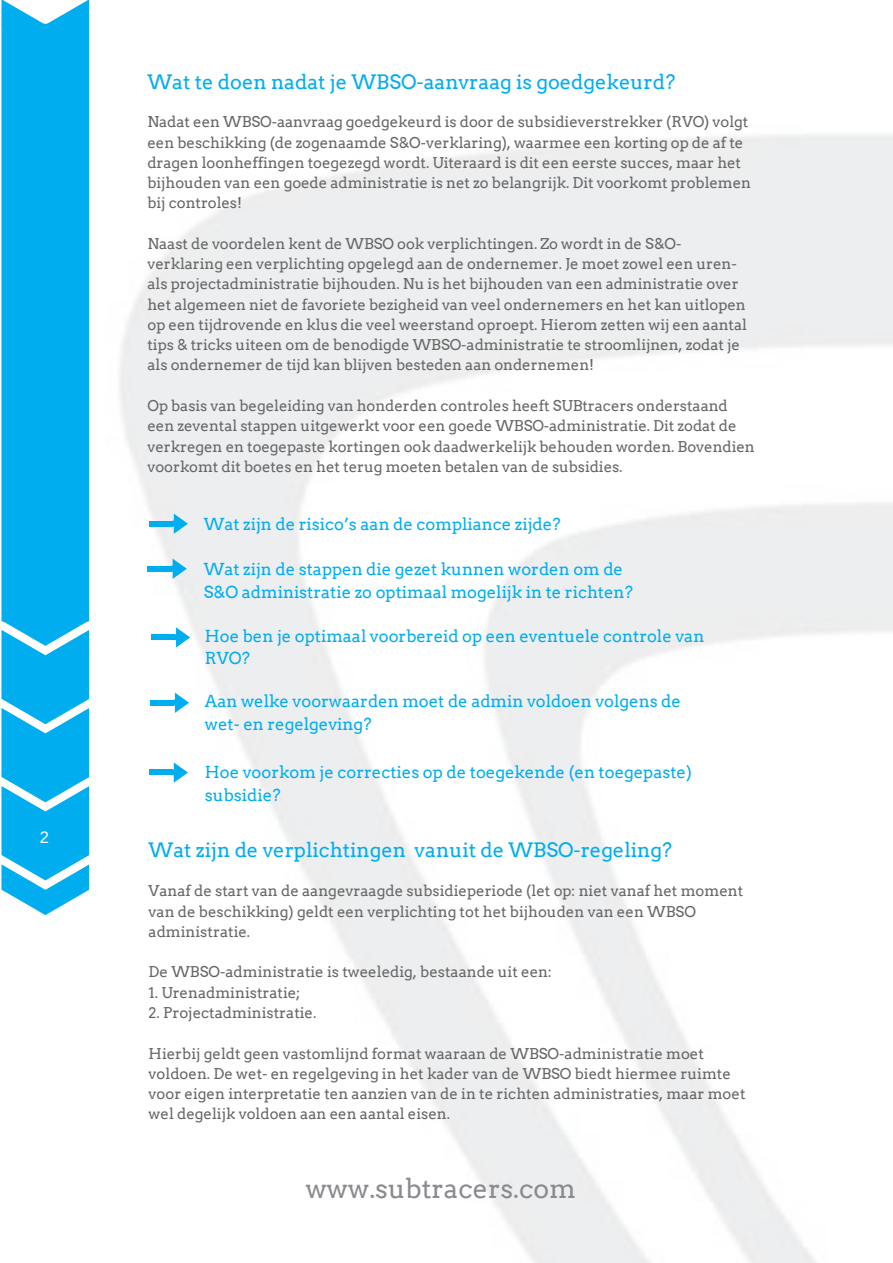
<style>
.page{position:relative;width:893px;height:1263px;background:#fff}
.page>*{position:absolute;margin:0;border:0;box-sizing:border-box;transform-origin:0 0}
.t1{font:26.55px "Arvo";color:#898b8e}
.t2{font:19.8px "Arvo";color:#00adef}
.t3{font:16.5px/22.5px "Arvo";color:#00adef}
.t4{font:16.5px "Arimo";color:#fff}
.t5{font:14.85px/20.2px "Arvo";letter-spacing:-.005em;color:#666}
</style>
<div class="page">
<img style="left:88px;top:0;width:805px;height:1263px">
<svg style="left:172px;top:514px;width:16px;height:20px"></svg>
<div style="left:150px;top:521px;width:22px;height:5px;background:#00adef"></div>
<svg style="left:171px;top:559px;width:16px;height:20px"></svg>
<div style="left:149px;top:566px;width:22px;height:5px;background:#00adef"></div>
<svg style="left:174px;top:627px;width:16px;height:20px"></svg>
<div style="left:153px;top:634px;width:22px;height:6px;background:#00adef"></div>
<svg style="left:151px;top:634px;width:2px;height:6px"></svg>
<svg style="left:173px;top:693px;width:16px;height:20px"></svg>
<div style="left:151px;top:700px;width:22px;height:5px;background:#00adef"></div>
<svg style="left:172px;top:762px;width:16px;height:21px"></svg>
<div style="left:150px;top:769px;width:22px;height:6px;background:#00adef"></div>
<svg style="left:2px;top:0;width:86px;height:24px"></svg>
<div style="left:2px;top:24px;width:86px;height:596px;background:#00adef"></div>
<svg style="left:2px;top:620px;width:86px;height:295px"></svg>
<p class="t4" style="left:40px;top:828px;width:11px">2</p>
<h2 class="t2" style="left:147px;top:70px;width:529px">Wat te doen nadat je WBSO-aanvraag is goedgekeurd?</h2>
<p class="t5" style="left:147px;top:112px;width:605px">Nadat een WBSO-aanvraag goedgekeurd is door de subsidieverstrekker (RVO) volgt een beschikking (de zogenaamde S&amp;O-verklaring), waarmee een korting op de af te dragen loonheffingen toegezegd wordt. Uiteraard is dit een eerste succes, maar het bijhouden van een goede administratie is net zo belangrijk. Dit voorkomt problemen bij controles!</p>
<p class="t5" style="left:147px;top:233px;width:601px">Naast de voordelen kent de WBSO ook verplichtingen. Zo wordt in de S&amp;O&shy;verklaring een verplichting opgelegd aan de ondernemer. Je moet zowel een uren&shy;als projectadministratie bijhouden. Nu is het bijhouden van een administratie over het algemeen niet de favoriete bezigheid van veel ondernemers en het kan uitlopen op een tijdrovende en klus die veel weerstand oproept. Hierom zetten wij een aantal tips &amp; tricks uiteen om de benodigde WBSO-administratie te stroomlijnen, zodat je als ondernemer de tijd kan blijven besteden aan ondernemen!</p>
<p class="t5" style="left:147px;top:396px;width:609px">Op basis van begeleiding van honderden controles heeft SUBtracers onderstaand een zevental stappen uitgewerkt voor een goede WBSO-administratie. Dit zodat de verkregen en toegepaste kortingen ook daadwerkelijk behouden worden. Bovendien voorkomt dit boetes en het terug moeten betalen van de subsidies.</p>
<p class="t3" style="left:204px;top:513px;width:359px">Wat zijn de risico’s aan de compliance zijde?</p>
<p class="t3" style="left:204px;top:558px;width:431px">Wat zijn de stappen die gezet kunnen worden om de<br>S&amp;O administratie zo optimaal mogelijk in te richten?</p>
<p class="t3" style="left:205px;top:625px;width:501px">Hoe ben je optimaal voorbereid op een eventuele controle van<br>RVO?</p>
<p class="t3" style="left:205px;top:690px;width:478px">Aan welke voorwaarden moet de admin voldoen volgens de wet- en regelgeving?</p>
<p class="t3" style="left:205px;top:761px;width:488px">Hoe voorkom je correcties op de toegekende (en toegepaste) subsidie?</p>
<h2 class="t2" style="left:149px;top:838px;width:525px">Wat zijn de verplichtingen vanuit de WBSO-regeling?</h2>
<p class="t5" style="left:149px;top:881px;width:596px">Vanaf de start van de aangevraagde subsidieperiode (let op: niet vanaf het moment van de beschikking) geldt een verplichting tot het bijhouden van een WBSO administratie.</p>
<p class="t5" style="left:149px;top:962px;width:405px">De WBSO-administratie is tweeledig, bestaande uit een:</p>
<p class="t5" style="left:149px;top:982px;width:153px">1. Urenadministratie;</p>
<p class="t5" style="left:149px;top:1002px;width:169px">2. Projectadministratie.</p>
<p class="t5" style="left:149px;top:1043px;width:598px">Hierbij geldt geen vastomlijnd format waaraan de WBSO-administratie moet voldoen. De wet- en regelgeving in het kader van de WBSO biedt hiermee ruimte voor eigen interpretatie ten aanzien van de in te richten administraties, maar moet wel degelijk voldoen aan een aantal eisen.</p>
<h1 class="t1" style="left:306px;top:1173px;width:272px">www.subtracers.com</h1>
</div>
